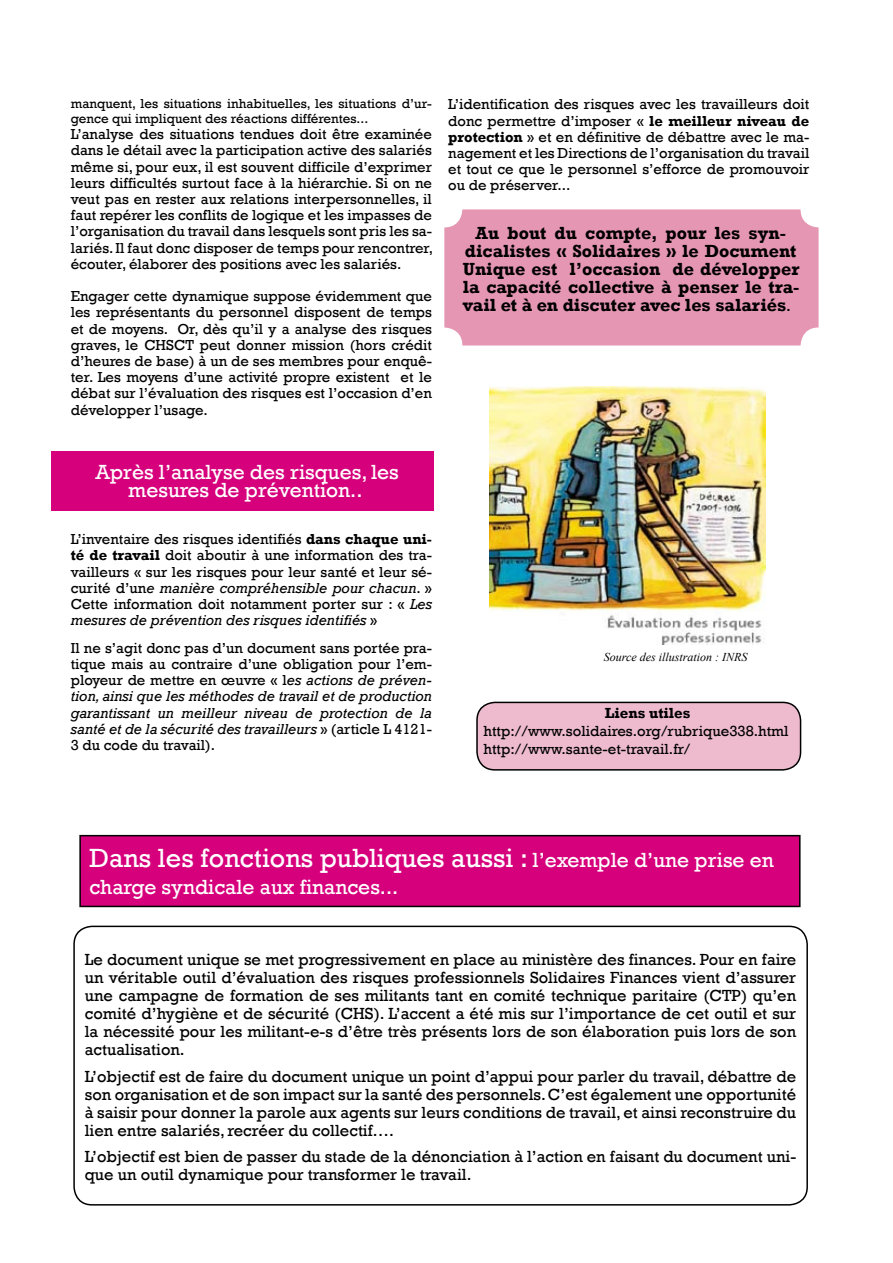
<style>
.page{position:relative;width:893px;height:1263px;background:#fff}
.page>*{position:absolute;margin:0;border:0;box-sizing:border-box;transform-origin:0 0}
.t1{font:27px "Rockwell";color:#fff}
.t2{font:21px/18px "Rockwell";color:#fff;text-align:center}
.t3{font:700 18px/18px "Rockwell";color:#000;text-align:center}
.t4{font:16.5px/18px "Rockwell";color:#000;text-align:justify}
.t5{font:15px/18px "Rockwell";color:#000}
.t6{font:700 15px "Rockwell";color:#000}
.t7{font:14.85px/16.2px "Rockwell";color:#000;text-align:justify}
.t8{font:13.35px/14.5px "Rockwell";color:#000}
.t9{font:italic 12px "Times New Roman";color:#000}
.s1{font-weight:700}
.s2{font-weight:400;font-size:16.5px}
.s3{font-style:italic}
.s4{font-size:21px}
</style>
<div class="page">
<div style="left:80px;top:836px;width:720px;height:70px;background:#d6007d"></div>
<div style="left:79px;top:835px;width:722px;height:72px;border:2px solid #000"></div>
<div style="left:73px;top:926px;width:735px;height:279px;border:2px solid #000;border-radius:18px"></div>
<div style="left:51px;top:451px;width:383px;height:59px;background:#d6007d"></div>
<img style="left:489px;top:387px;width:276px;height:257px">
<div style="left:444px;top:209px;width:375px;height:136px;background:#e596b2;border-radius:18px"></div>
<div style="left:477px;top:702px;width:324px;height:68px;background:#edbbcd;border-radius:18px"></div>
<div style="left:476px;top:702px;width:325px;height:69px;border:2px solid #000;border-radius:18px"></div>
<p class="t8" style="left:71px;top:97px;width:363px">manquent, les situations inhabituelles, les situations d’ur&shy;gence qui impliquent des réactions différentes...</p>
<p class="t7" style="left:71px;top:126px;width:364px">L’analyse des situations tendues doit être examinée dans le détail avec la participation active des salariés même si, pour eux, il est souvent difficile d’exprimer leurs difficultés surtout face à la hiérarchie. Si on ne veut pas en rester aux relations interpersonnelles, il faut repérer les conflits de logique et les impasses de l’organisation du travail dans lesquels sont pris les sa&shy;lariés. Il faut donc disposer de temps pour rencontrer, écouter, élaborer des positions avec les salariés.</p>
<p class="t7" style="left:71px;top:288px;width:363px">Engager cette dynamique suppose évidemment que les représentants du personnel disposent de temps et de moyens. Or, dès qu’il y a analyse des risques graves, le CHSCT peut donner mission (hors crédit d’heures de base) à un de ses membres pour enquê&shy;ter. Les moyens d’une activité propre existent et le débat sur l’évaluation des risques est l’occasion d’en développer l’usage.</p>
<p class="t7" style="left:448px;top:97px;width:363px">L’identification des risques avec les travailleurs doit donc permettre d’imposer « <span class="s1">le meilleur niveau de protection</span> » et en définitive de débattre avec le ma&shy;nagement et les Directions de l’organisation du travail et tout ce que le personnel s’efforce de promouvoir ou de préserver...</p>
<p class="t3" style="left:463px;top:224px;width:338px">Au bout du compte, pour les syn&shy;dicalistes « Solidaires » le Document Unique est l’occasion de développer la capacité collective à penser le tra&shy;vail et à en discuter avec les salariés<span class="s2">.</span></p>
<h2 class="t2" style="left:95px;top:463px;width:305px">Après l’analyse des risques, les mesures de prévention..</h2>
<p class="t7" style="left:71px;top:531px;width:363px">L’inventaire des risques identifiés <span class="s1">dans chaque uni&shy;té de travail</span> doit aboutir à une information des tra&shy;vailleurs « sur les risques pour leur santé et leur sé&shy;curité d’un<span class="s3">e manière compréhensible pour chacun</span>. » Cette information doit notamment porter sur : « <span class="s3">Les mesures de prévention des risques identifiés</span> »</p>
<p class="t7" style="left:71px;top:640px;width:363px">Il ne s’agit donc pas d’un document sans portée pra&shy;tique mais au contraire d’une obligation pour l’em&shy;ployeur de mettre en œuvre « l<span class="s3">es actions de préven&shy;tion, ainsi que les méthodes de travail et de production garantissant un meilleur niveau de protection de la santé et de la sécurité des travailleurs</span> » (article L 4121- 3 du code du travail).</p>
<p class="t9" style="left:604px;top:648px;width:145px">Source des illustration : INRS</p>
<p class="t6" style="left:605px;top:704px;width:87px">Liens utiles</p>
<p class="t5" style="left:483px;top:722px;width:307px">http://www.solidaires.org/rubrique338.html http://www.sante-et-travail.fr/</p>
<h1 class="t1" style="left:89px;top:842px;width:686px">Dans les fonctions publiques aussi : <span class="s4">l’exemple d’une prise en</span></h1>
<h2 class="t2" style="left:89px;top:878px;width:310px">charge syndicale aux finances...</h2>
<p class="t4" style="left:85px;top:951px;width:713px">Le document unique se met progressivement en place au ministère des finances. Pour en faire un véritable outil d’évaluation des risques professionnels Solidaires Finances vient d’assurer une campagne de formation de ses militants tant en comité technique paritaire (CTP) qu’en comité d’hygiène et de sécurité (CHS). L’accent a été mis sur l’importance de cet outil et sur la nécessité pour les militant-e-s d’être très présents lors de son élaboration puis lors de son actualisation.</p>
<p class="t4" style="left:85px;top:1067px;width:713px">L’objectif est de faire du document unique un point d’appui pour parler du travail, débattre de son organisation et de son impact sur la santé des personnels. C’est également une opportunité à saisir pour donner la parole aux agents sur leurs conditions de travail, et ainsi reconstruire du lien entre salariés, recréer du collectif….</p>
<p class="t4" style="left:85px;top:1148px;width:713px">L’objectif est bien de passer du stade de la dénonciation à l’action en faisant du document uni&shy;que un outil dynamique pour transformer le travail.</p>
</div>
